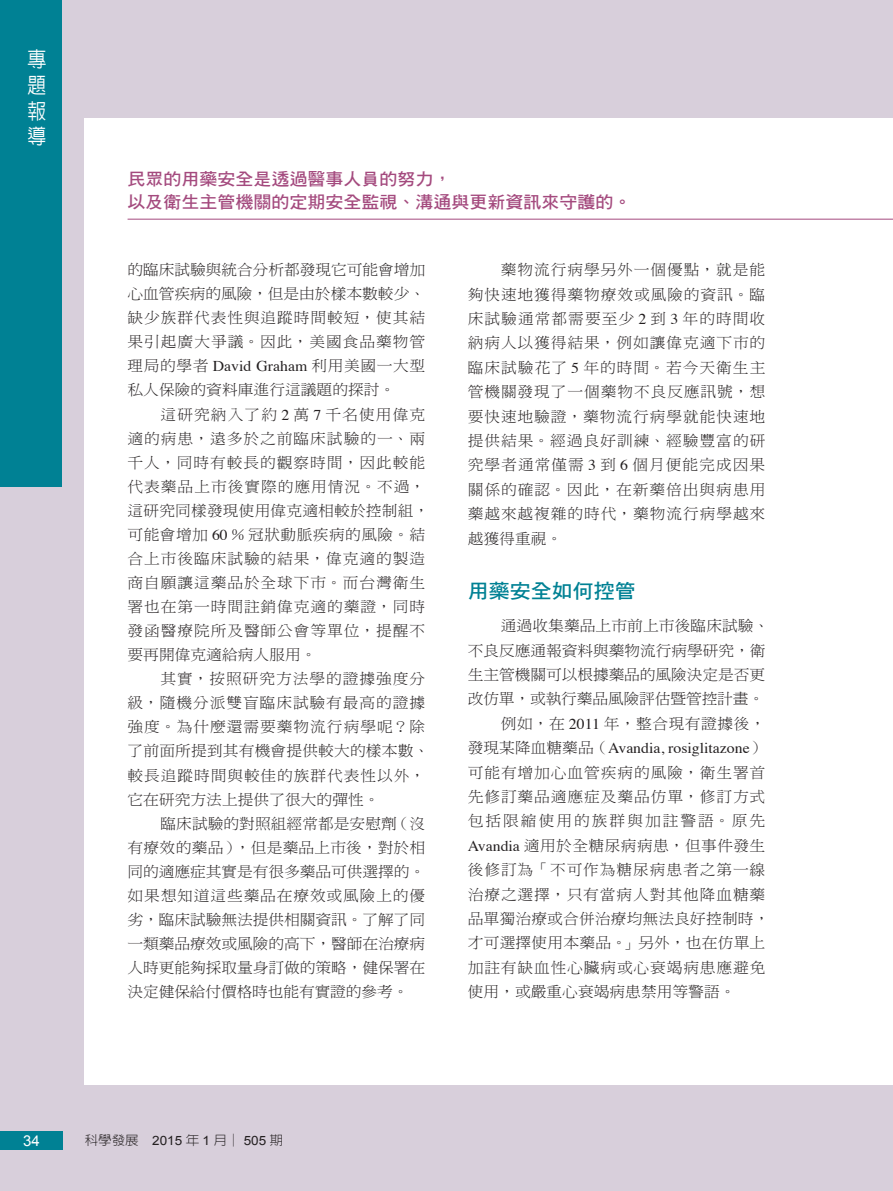
<style>
.page{position:relative;width:893px;height:1191px;background:#d8cfdb}
.page>*{position:absolute;margin:0;border:0;box-sizing:border-box;transform-origin:0 0}
.t1{font:500 21px/25.7px "AR New Hei B5";color:#fff;text-align:justify;scale:.9 1}
.專題-內文大標{font:19.95px "DF Hei Std W7";color:#008194;scale:1.05 1}
.專題-抽言{font:17.1px "DF Hei Std W7";color:#a44a7e;scale:1.05 1}
.內文{font:15px/24px "DF Ming Std W3";letter-spacing:.055em;color:#231f20;text-align:justify;scale:1.05 1}
.內文-2{font:15px/24.5px "DF Ming Std W3";letter-spacing:-.005em;color:#231f20;scale:1.05 1}
.t2{font:15px "Arial";color:#fff}
.t3{font:300 12.9px "AR New Hei B5";color:#231f20;scale:1.05 1}
.s1{font-family:"Times"}
.s2{font-family:"Arial";font-weight:400}
</style>
<div class="page">
<div style="left:85px;top:118px;width:808px;height:966px;background:#fff"></div>
<div style="left:0;top:0;width:62px;height:487px;background:#008194"></div>
<div style="left:0;top:1131px;width:62px;height:18px;background:#008194"></div>
<hr style="left:128px;top:219px;width:765px;height:1px;background:#a44a7e">
<h1 class="t1" style="left:28px;top:47px;width:22px">專題報導</h1>
<p class="專題-抽言" style="left:128px;top:170px;width:310px">民眾的用藥安全是透過醫事人員的努力，</p>
<p class="專題-抽言" style="left:128px;top:192px;width:482px">以及衛生主管機關的定期安全監視、溝通與更新資訊來守護的。</p>
<p class="內文" style="left:128px;top:257px;width:285px">的臨床試驗與統合分析都發現它可能會增加心血管疾病的風險，但是由於樣本數較少、缺少族群代表性與追蹤時間較短，使其結果引起廣大爭議。因此，美國食品藥物管理局的學者 <span class="s1">David Graham</span> 利用美國一大型私人保險的資料庫進行這議題的探討。</p>
<p class="內文" style="left:128px;top:402px;width:289px;text-align:left;text-indent:33px">這研究納入了約 <span class="s1">2</span> 萬 <span class="s1">7</span> 千名使用偉克適的病患，遠多於之前臨床試驗的一、兩千人，同時有較長的觀察時間，因此較能代表藥品上市後實際的應用情況。不過，這研究同樣發現使用偉克適相較於控制組，可能會增加 <span class="s1">60</span> ％冠狀動脈疾病的風險。結合上市後臨床試驗的結果，偉克適的製造商自願讓這藥品於全球下市。而台灣衛生署也在第一時間註銷偉克適的藥證，同時發函醫療院所及醫師公會等單位，提醒不要再開偉克適給病人服用。</p>
<p class="內文" style="left:128px;top:666px;width:289px;text-align:left;text-indent:33px">其實，按照研究方法學的證據強度分級，隨機分派雙盲臨床試驗有最高的證據強度。為什麼還需要藥物流行病學呢？除了前面所提到其有機會提供較大的樣本數、較長追蹤時間與較佳的族群代表性以外，它在研究方法上提供了很大的彈性。</p>
<p class="內文" style="left:128px;top:811px;width:285px;text-indent:33px">臨床試驗的對照組經常都是安慰劑（沒有療效的藥品），但是藥品上市後，對於相同的適應症其實是有很多藥品可供選擇的。如果想知道這些藥品在療效或風險上的優劣，臨床試驗無法提供相關資訊。了解了同一類藥品療效或風險的高下，醫師在治療病人時更能夠採取量身訂做的策略，健保署在決定健保給付價格時也能有實證的參考。</p>
<p class="內文" style="left:468px;top:257px;width:285px;line-height:24.5px;text-indent:33px">藥物流行病學另外一個優點，就是能夠快速地獲得藥物療效或風險的資訊。臨床試驗通常都需要至少 <span class="s1">2</span> 到 <span class="s1">3</span> 年的時間收納病人以獲得結果，例如讓偉克適下市的臨床試驗花了 <span class="s1">5</span> 年的時間。若今天衛生主管機關發現了一個藥物不良反應訊號，想要快速地驗證，藥物流行病學就能快速地提供結果。經過良好訓練、經驗豐富的研究學者通常僅需 <span class="s1">3</span> 到 <span class="s1">6</span> 個月便能完成因果關係的確認。因此，在新藥倍出與病患用藥越來越複雜的時代，藥物流行病學越來越獲得重視。</p>
<p class="專題-內文大標" style="left:468px;top:580px;width:161px">用藥安全如何控管</p>
<p class="內文-2" style="left:468px;top:613px;width:289px;text-indent:33px">通過收集藥品上市前上市後臨床試驗、不良反應通報資料與藥物流行病學研究，衛生主管機關可以根據藥品的風險決定是否更改仿單，或執行藥品風險評估暨管控計畫。</p>
<p class="內文" style="left:468px;top:711px;width:289px;line-height:24.5px;text-align:left;text-indent:33px">例如，在 <span class="s1">2011</span> 年，整合現有證據後，發現某降血糖藥品（<span class="s1">Avandia, rosiglitazone</span>）可能有增加心血管疾病的風險，衛生署首先修訂藥品適應症及藥品仿單，修訂方式包括限縮使用的族群與加註警語。原先<br><span class="s1">Avandia</span> 適用於全糖尿病病患，但事件發生後修訂為「不可作為糖尿病患者之第一線治療之選擇，只有當病人對其他降血糖藥品單獨治療或合併治療均無法良好控制時，才可選擇使用本藥品。」另外，也在仿單上加註有缺血性心臟病或心衰竭病患應避免使用，或嚴重心衰竭病患禁用等警語。</p>
<p class="t2" style="left:23px;top:1131px;width:18px">34</p>
<p class="t3" style="left:85px;top:1133px;width:190px">科學發展　<span class="s2">2015</span> 年 <span class="s2">1</span> 月│ <span class="s2">505</span> 期</p>
</div>
